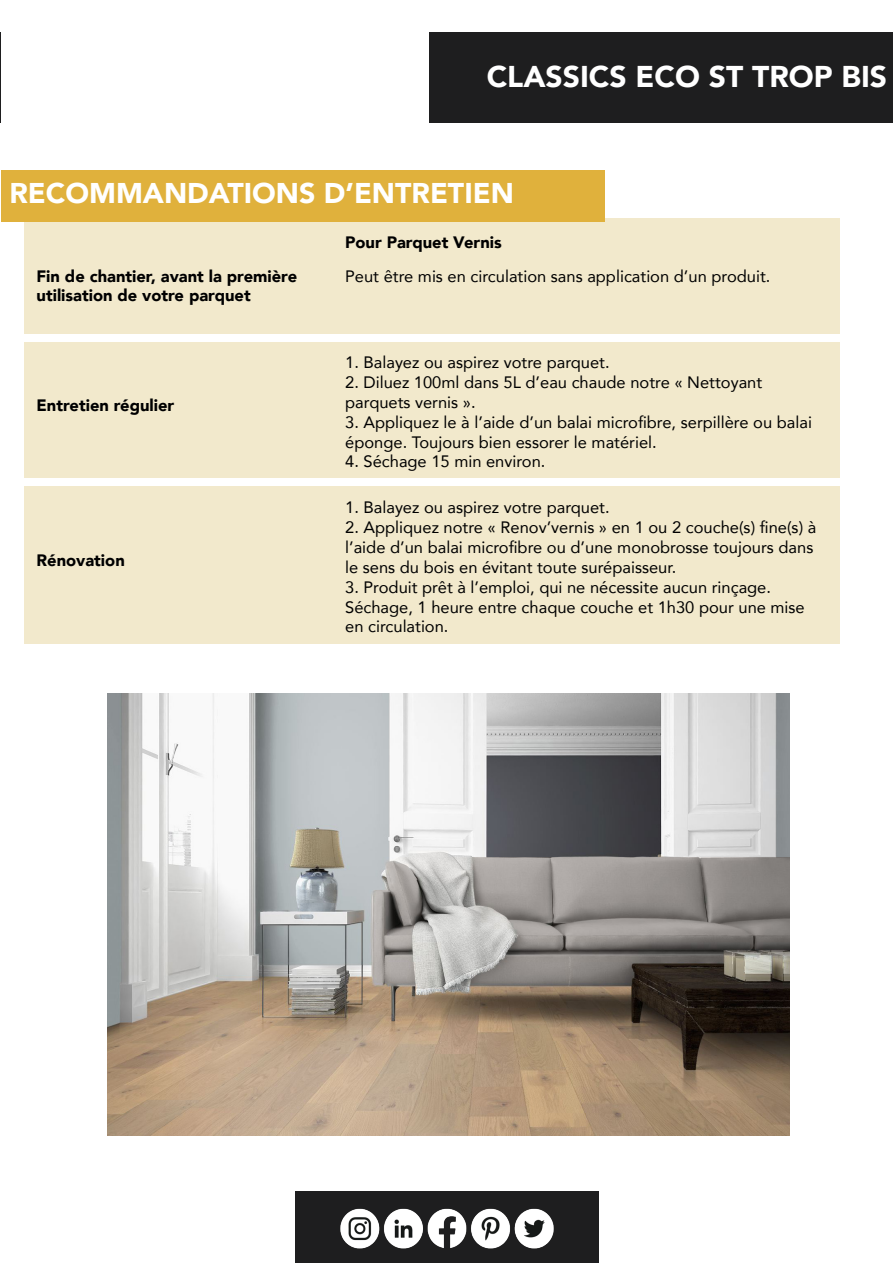
<style>
.page{position:relative;width:893px;height:1263px;background:#fff}
.page>*{position:absolute;margin:0;border:0;box-sizing:border-box;transform-origin:0 0}
.t1{font:900 42px "Avenir";color:#fff}
.t2{font:900 30px "Avenir";color:#fff}
.t3{font:900 28.5px "Avenir";color:#fff}
.t4{font:16.5px/19.8px "Avenir";color:#000}
.t5{font:900 16.5px/19.8px "Avenir";color:#000}
</style>
<div class="page">
<img style="left:107px;top:693px;width:682px;height:443px">
<div style="left:430px;top:32px;width:463px;height:91px;background:#1e1e1f"></div>
<hr style="left:0;top:32px;width:1px;height:91px;background:#1e1e1f">
<div style="left:295px;top:1191px;width:304px;height:69px;background:#1e1e1f"></div>
<div style="left:24px;top:486px;width:816px;height:157px;background:#f2e9cc"></div>
<div style="left:24px;top:218px;width:816px;height:115px;background:#f2e9cc"></div>
<div style="left:1px;top:170px;width:604px;height:52px;background:#e0b13c"></div>
<div style="left:295px;top:1193px;width:304px;height:70px;background:#1e1e1f"></div>
<img style="left:340px;top:1208px;width:214px;height:41px">
<div style="left:24px;top:342px;width:816px;height:135px;background:#f2e9cc"></div>
<p class="t1" style="left:472px;top:38px;width:417px">Classics Ouessant XL</p>
<p class="t2" style="left:487px;top:51px;width:402px">CLASSICS ECO ST TROP BIS</p>
<p class="t3" style="left:9px;top:169px;width:471px">CARACTÉRISTIQUES DU PRODUIT</p>
<p class="t3" style="left:9px;top:169px;width:506px">RECOMMANDATIONS D’ENTRETIEN</p>
<p class="t5" style="left:345px;top:232px;width:158px">Pour Parquet Vernis</p>
<p class="t5" style="left:37px;top:266px;width:262px">Fin de chantier, avant la première utilisation de votre parquet</p>
<p class="t4" style="left:345px;top:266px;width:427px">Peut être mis en circulation sans application d’un produit.</p>
<p class="t5" style="left:37px;top:395px;width:139px">Entretien régulier</p>
<p class="t5" style="left:37px;top:550px;width:90px">Rénovation</p>
<p class="t4" style="left:345px;top:352px;width:266px">1. Balayez ou aspirez votre parquet.</p>
<p class="t4" style="left:345px;top:372px;width:419px">2. Diluez 100ml dans 5L d’eau chaude notre « Nettoyant</p>
<p class="t4" style="left:345px;top:392px;width:132px">parquets vernis ».</p>
<p class="t4" style="left:345px;top:412px;width:468px">3. Appliquez le à l’aide d’un balai microfibre, serpillère ou balai éponge. Toujours bien essorer le matériel.</p>
<p class="t4" style="left:345px;top:451px;width:202px">4. Séchage 15 min environ.</p>
<p class="t4" style="left:572px;top:372px;width:233px">tiède notre Nettoyant parquets</p>
<p class="t4" style="left:345px;top:392px;width:49px">ve nis.</p>
<p class="t4" style="left:345px;top:497px;width:266px">1. Balayez ou aspirez votre parquet.</p>
<p class="t4" style="left:345px;top:517px;width:473px">2. Appliquez notre « Renov’vernis » en 1 ou 2 couche(s) fine(s) à l’aide d’un balai microfibre ou d’une monobrosse toujours dans le sens du bois en évitant toute surépaisseur.</p>
<p class="t4" style="left:345px;top:577px;width:427px">3. Produit prêt à l’emploi, qui ne nécessite aucun rinçage.</p>
<p class="t4" style="left:345px;top:596px;width:461px">Séchage, 1 heure entre chaque couche et 1h30 pour une mise en circulation.</p>
</div>
